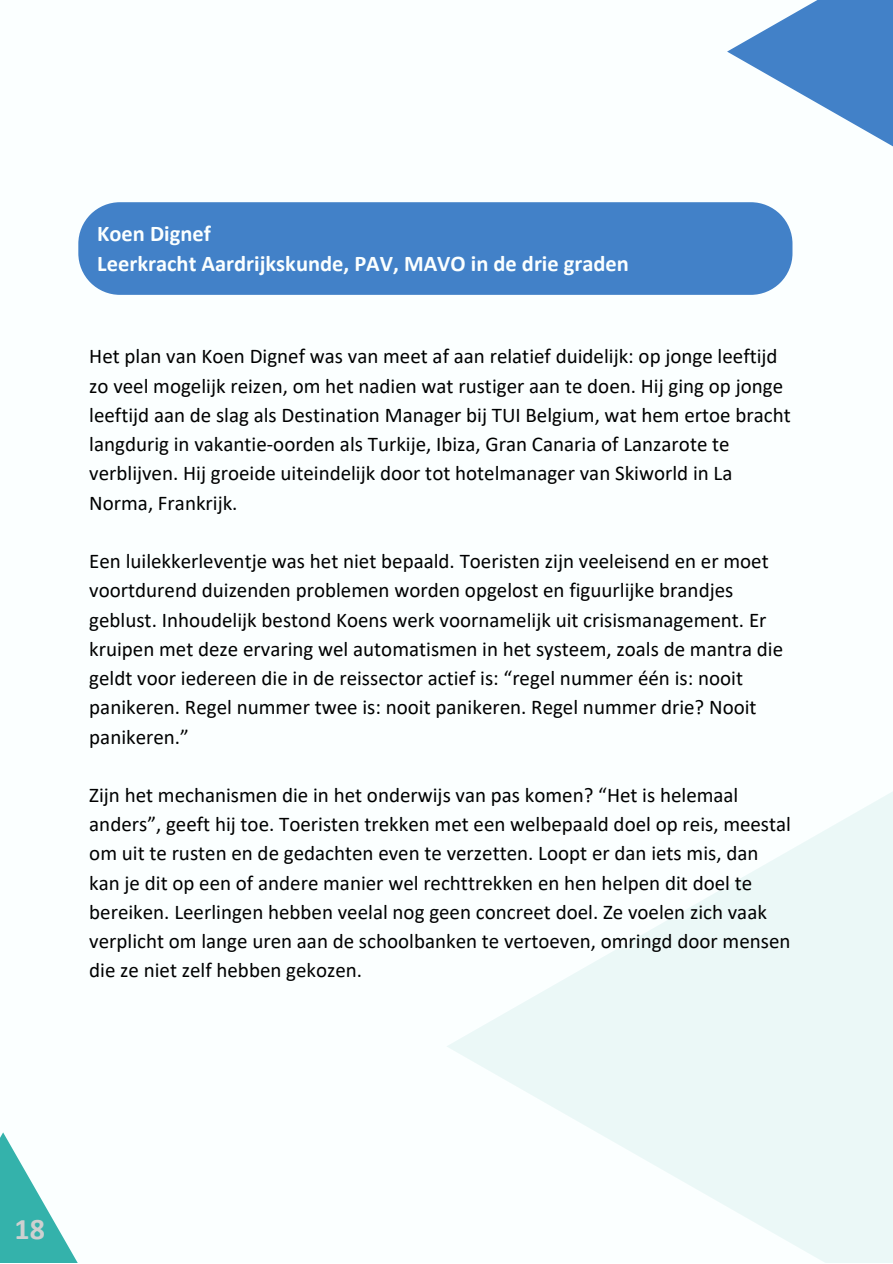
<style>
.page{position:relative;width:893px;height:1264px;background:#fff}
.page>*{position:absolute;margin:0;border:0;box-sizing:border-box;transform-origin:0 0}
.t1{font:700 30px "Calibri";color:#ced0d0}
.t2{font:700 22.5px "Calibri";color:#fbffff}
.t3{font:21px/29.2px "Calibri";color:#000}
</style>
<div class="page">
<div style="left:0;top:0;width:892px;height:1262px;background:#fbffff"></div>
<div style="left:446px;top:656px;width:446px;height:606px;background:linear-gradient(to right,#fbffff,#eef9f8)"></div>
<svg style="left:727px;top:0;width:165px;height:146px;fill:#4281c8"></svg>
<svg style="left:0;top:1132px;width:77px;height:130px;fill:#34b2ab"></svg>
<div style="left:78px;top:202px;width:714px;height:93px;background:#4281c8"></div>
<p class="t2" style="left:97px;top:224px;width:115px">Koen Dignef</p>
<p class="t2" style="left:97px;top:254px;width:533px">Leerkracht Aardrijkskunde, PAV, MAVO in de drie graden</p>
<p class="t3" style="left:89px;top:343px;width:703px">Het plan van Koen Dignef was van meet af aan relatief duidelijk: op jonge leeftijd zo veel mogelijk reizen, om het nadien wat rustiger aan te doen. Hij ging op jonge leeftijd aan de slag als Destination Manager bij TUI Belgium, wat hem ertoe bracht langdurig in vakantie-oorden als Turkije, Ibiza, Gran Canaria of Lanzarote te verblijven. Hij groeide uiteindelijk door tot hotelmanager van Skiworld in La Norma, Frankrijk.</p>
<p class="t3" style="left:89px;top:548px;width:695px">Een luilekkerleventje was het niet bepaald. Toeristen zijn veeleisend en er moet voortdurend duizenden problemen worden opgelost en figuurlijke brandjes geblust. Inhoudelijk bestond Koens werk voornamelijk uit crisismanagement. Er kruipen met deze ervaring wel automatismen in het systeem, zoals de mantra die geldt voor iedereen die in de reissector actief is: “regel nummer één is: nooit panikeren. Regel nummer twee is: nooit panikeren. Regel nummer drie? Nooit panikeren.”</p>
<p class="t3" style="left:89px;top:782px;width:703px">Zijn het mechanismen die in het onderwijs van pas komen? “Het is helemaal anders”, geeft hij toe. Toeristen trekken met een welbepaald doel op reis, meestal om uit te rusten en de gedachten even te verzetten. Loopt er dan iets mis, dan kan je dit op een of andere manier wel rechttrekken en hen helpen dit doel te bereiken. Leerlingen hebben veelal nog geen concreet doel. Ze voelen zich vaak verplicht om lange uren aan de schoolbanken te vertoeven, omringd door mensen die ze niet zelf hebben gekozen.</p>
<p class="t1" style="left:15px;top:1216px;width:32px">18</p>
</div>
